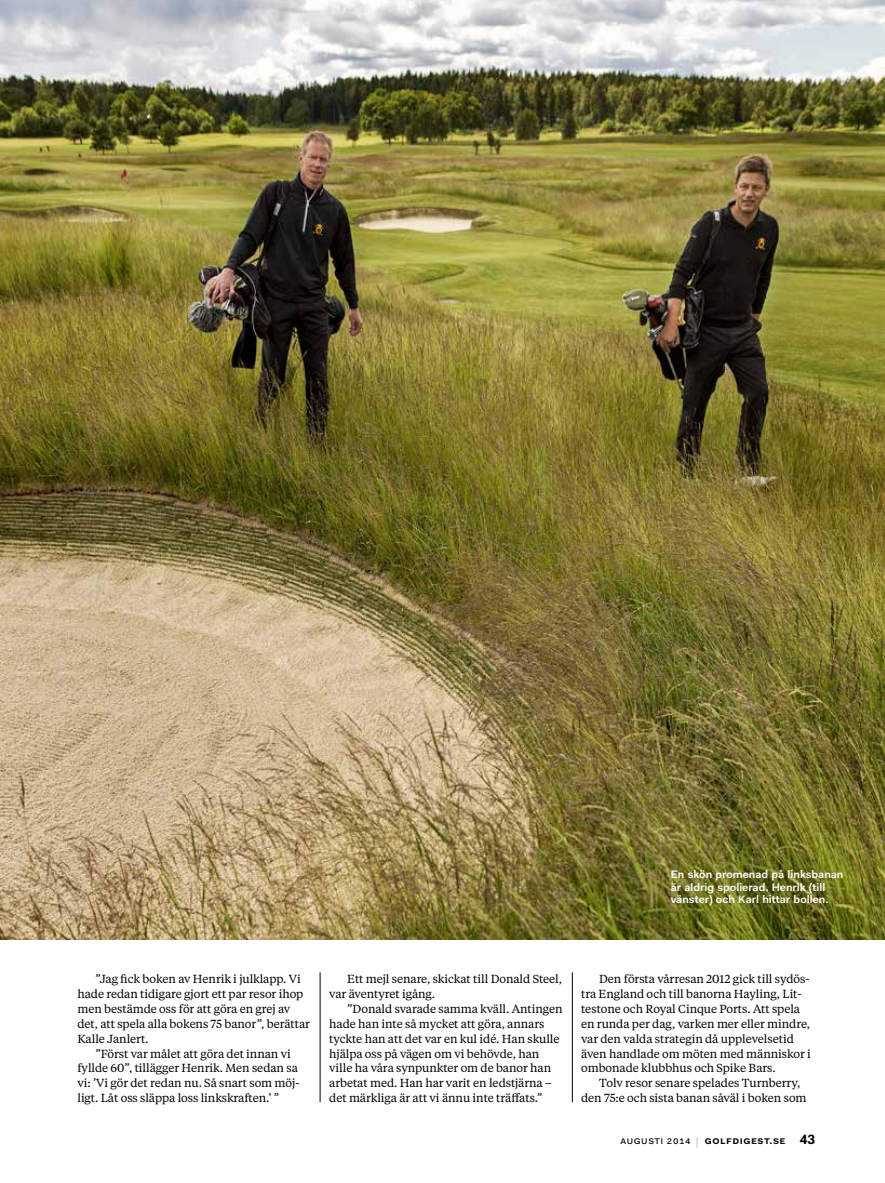
<style>
.page{position:relative;width:885px;height:1183px;background:#fff}
.page>*{position:absolute;margin:0;border:0;box-sizing:border-box;transform-origin:0 0}
.t1{font:11.7px/14.9px "Tiempos Text";letter-spacing:-.005em;color:#000}
.t2{font:600 10.8px/12.5px "Fakt Pro";color:#fff}
.t3{font:600 10.8px "Fakt Pro";letter-spacing:.05em;color:#000}
.s1{font-weight:400}
.s2{font-weight:300;color:#8a8b82}
.s3{font-weight:700;font-size:13.5px}
</style>
<div class="page">
<hr style="left:320px;top:972px;width:1px;height:129px;background:#000">
<hr style="left:572px;top:972px;width:1px;height:129px;background:#000">
<img style="left:0;top:0;width:884px;height:939px">
<p class="t2" style="left:670px;top:867px;width:174px">En skön promenad på linksbanan är aldrig spolierad. Henrik (till vänster) och Karl hittar bollen.</p>
<p class="t1" style="left:95px;top:971px;width:207px">”Jag fick boken av Henrik i julklapp. Vi</p>
<p class="t1" style="left:77px;top:985px;width:227px">hade redan tidigare gjort ett par resor ihop</p>
<p class="t1" style="left:77px;top:1000px;width:214px">men bestämde oss för att göra en grej av</p>
<p class="t1" style="left:77px;top:1015px;width:234px">det, att spela alla bokens 75 banor”, berättar</p>
<p class="t1" style="left:77px;top:1030px;width:73px">Kalle Janlert.</p>
<p class="t1" style="left:95px;top:1045px;width:197px">”Först var målet att göra det innan vi</p>
<p class="t1" style="left:77px;top:1059px;width:222px">fyllde 60”, tillägger Henrik. Men sedan sa</p>
<p class="t1" style="left:77px;top:1074px;width:224px">vi: ’Vi gör det redan nu. Så snart som möj-</p>
<p class="t1" style="left:77px;top:1089px;width:203px">ligt. Låt oss släppa loss linkskraften.’ ”</p>
<p class="t1" style="left:329px;top:971px;width:234px;text-indent:18px">Ett mejl senare, skickat till Donald Steel, var äventyret igång.</p>
<p class="t1" style="left:329px;top:1000px;width:235px;text-indent:18px">”Donald svarade samma kväll. Antingen hade han inte så mycket att göra, annars tyckte han att det var en kul idé. Han skulle hjälpa oss på vägen om vi behövde, han ville ha våra synpunkter om de banor han arbetat med. Han har varit en ledstjärna – det märkliga är att vi ännu inte träffats.”</p>
<p class="t1" style="left:581px;top:971px;width:231px;text-indent:18px">Den första vårresan 2012 gick till sydös&shy;tra England och till banorna Hayling, Lit&shy;testone och Royal Cinque Ports. Att spela en runda per dag, varken mer eller mindre, var den valda strategin då upplevelsetid även handlade om möten med människor i ombonade klubbhus och Spike Bars.</p>
<p class="t1" style="left:581px;top:1074px;width:227px;text-indent:18px">Tolv resor senare spelades Turnberry, den 75:e och sista banan såväl i boken som</p>
<p class="t3" style="left:620px;top:1132px;width:196px"><span class="s1">augusti 2014</span> <span class="s2">|</span> golfdigest.se <span class="s3">43</span></p>
</div>
